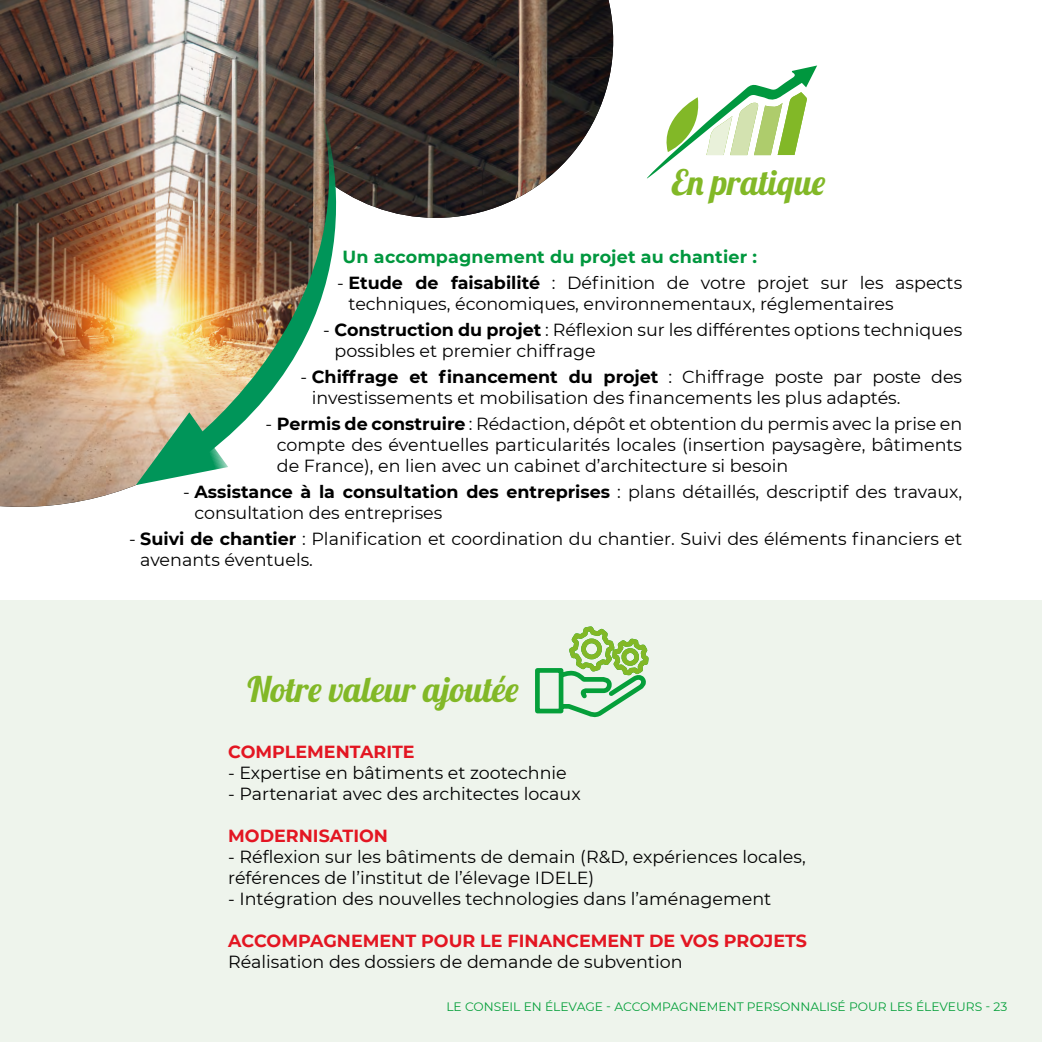
<style>
.page{position:relative;width:1042px;height:1042px;background:#fff}
.page>*{position:absolute;margin:0;border:0;box-sizing:border-box;transform-origin:0 0}
.t1{font:35px "Lobster 1.4";color:#82b827}
.t2{font:17.5px/21px "Montserrat";color:#000}
.t3{font:700 17.5px "Montserrat";color:#e31622}
.t4{font:700 17.5px "Montserrat";letter-spacing:.01em;color:#00973e}
.t5{font:12.25px "Montserrat";color:#059f3a}
.s1{font-weight:700}
</style>
<div class="page">
<div style="left:0;top:600px;width:1042px;height:442px;background:#eef4ec"></div>
<img style="left:0;top:0;width:614px;height:507px">
<svg style="left:647px;top:65px;width:170px;height:114px"></svg>
<svg style="left:535px;top:626px;width:114px;height:92px"></svg>
<img style="left:191px;top:100px;width:212px;height:356px">
<svg style="left:136px;top:412px;width:92px;height:73px;background:#74b58e"></svg>
<svg style="left:0;top:466px;width:1px;height:41px"></svg>
<h1 class="t1" style="left:671px;top:160px;width:155px">En pratique</h1>
<p class="t4" style="left:342px;top:244px;width:416px">Un accompagnement du projet au chantier :</p>
<p class="t2" style="left:348px;top:272px;width:615px;text-indent:-11px">- <span class="s1">Etude de faisabilité</span> : Définition de votre projet sur les aspects techniques, économiques, environnementaux, réglementaires</p>
<p class="t2" style="left:334px;top:319px;width:629px;text-indent:-11px">- <span class="s1">Construction du projet</span> : Réflexion sur les différentes options techniques possibles et premier chiffrage</p>
<p class="t2" style="left:312px;top:366px;width:652px;text-indent:-11px">- <span class="s1">Chiffrage et financement du projet</span> : Chiffrage poste par poste des investissements et mobilisation des financements les plus adaptés.</p>
<p class="t2" style="left:277px;top:412px;width:687px;text-align:justify;text-indent:-11px">- <span class="s1">Permis de construire</span> : Rédaction, dépôt et obtention du permis avec la prise en compte des éventuelles particularités locales (insertion paysagère, bâtiments de France), en lien avec un cabinet d’architecture si besoin</p>
<p class="t2" style="left:194px;top:480px;width:769px;text-indent:-11px">- <span class="s1">Assistance à la consultation des entreprises</span> : plans détaillés, descriptif des travaux, consultation des entreprises</p>
<p class="t2" style="left:140px;top:527px;width:823px;text-indent:-11px">- <span class="s1">Suivi de chantier</span> : Planification et coordination du chantier. Suivi des éléments financiers et avenants éventuels.</p>
<h1 class="t1" style="left:247px;top:667px;width:273px">Notre valeur ajoutée</h1>
<p class="t3" style="left:228px;top:738px;width:188px">COMPLEMENTARITE</p>
<p class="t2" style="left:228px;top:761px;width:340px">- Expertise en bâtiments et zootechnie</p>
<p class="t2" style="left:228px;top:782px;width:354px">- Partenariat avec des architectes locaux</p>
<p class="t3" style="left:228px;top:822px;width:161px">MODERNISATION</p>
<p class="t2" style="left:228px;top:845px;width:579px">- Réflexion sur les bâtiments de demain (R&amp;D, expériences locales, références de l’institut de l’élevage IDELE)</p>
<p class="t2" style="left:228px;top:887px;width:544px">- Intégration des nouvelles technologies dans l’aménagement</p>
<p class="t3" style="left:228px;top:927px;width:580px">ACCOMPAGNEMENT POUR LE FINANCEMENT DE VOS PROJETS</p>
<p class="t2" style="left:228px;top:950px;width:456px">Réalisation des dossiers de demande de subvention</p>
<p class="t5" style="left:446px;top:998px;width:562px">LE CONSEIL EN ÉLEVAGE - ACCOMPAGNEMENT PERSONNALISÉ POUR LES ÉLEVEURS - 23</p>
</div>
